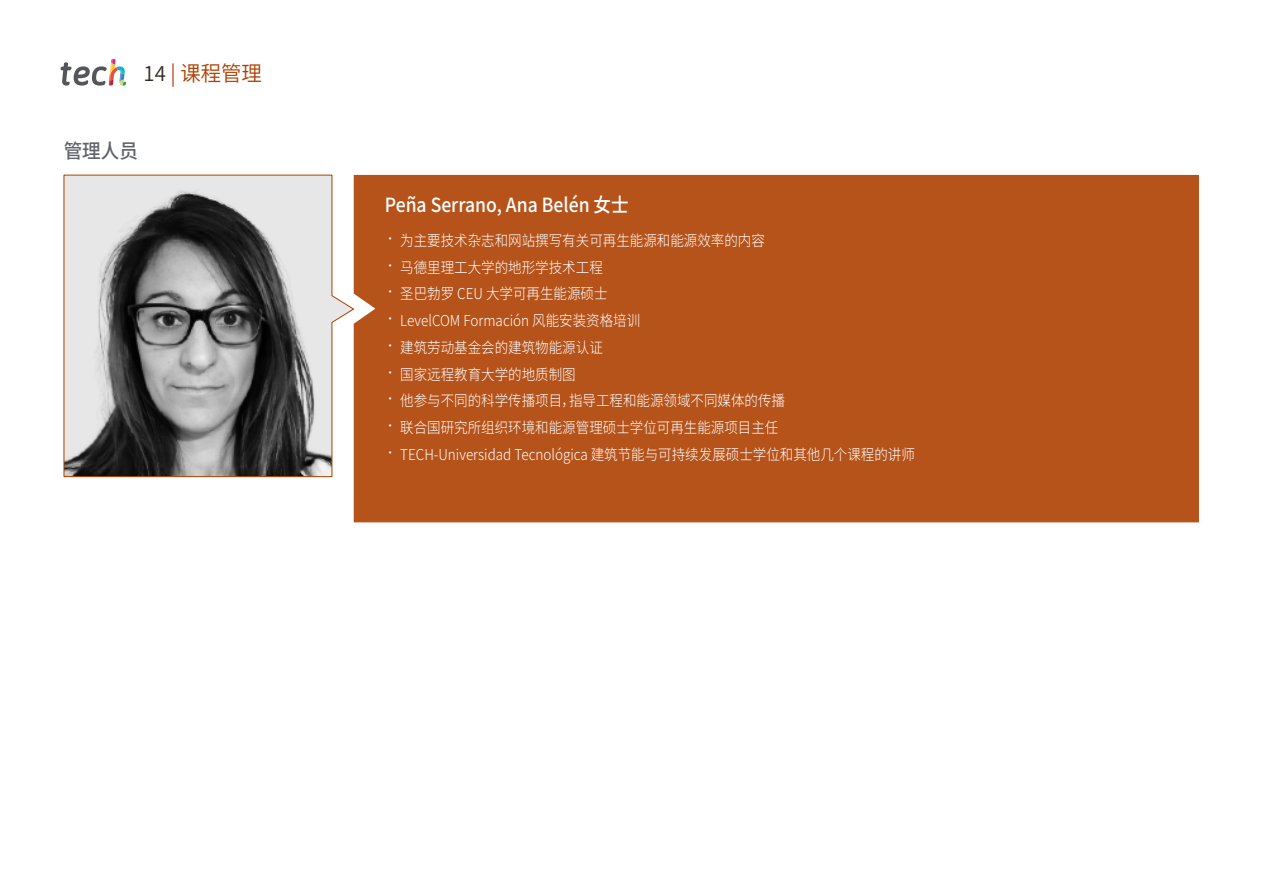
<style>
.page{position:relative;width:1263px;height:893px;background:#fff}
.page>*{position:absolute;margin:0;border:0;box-sizing:border-box;transform-origin:0 0}
.t1{font:21px "Source Han Sans CN";color:#ae4000}
.t2{font:500 19.5px "Source Han Sans CN";color:#fff;scale:.9 1}
.t3{font:500 19.5px "Source Han Sans CN";color:#61646a;scale:.95 1}
.t4{font:300 15px "Source Han Sans CN";color:#fff;scale:.9 1}
.s1{color:#312e20}
.s2{color:#b04117}
</style>
<div class="page">
<svg style="left:61px;top:59px;width:65px;height:27px"></svg>
<div style="left:354px;top:175px;width:845px;height:347px;background:#b6531a"></div>
<svg style="left:64px;top:175px;width:290px;height:302px"></svg>
<h1 class="t1" style="left:144px;top:61px;width:120px"><span class="s1">14</span> <span class="s2">|</span> 课程管理</h1>
<h2 class="t3" style="left:64px;top:139px;width:80px">管理人员</h2>
<h2 class="t2" style="left:385px;top:194px;width:272px">Peña Serrano, Ana Belén 女士</h2>
<p class="t4" style="left:385px;top:232px;width:424px"><sup>•</sup> 为主要技术杂志和网站撰写有关可再生能源和能源效率的内容</p>
<p class="t4" style="left:385px;top:259px;width:244px"><sup>•</sup> 马德里理工大学的地形学技术工程</p>
<p class="t4" style="left:385px;top:285px;width:249px"><sup>•</sup> 圣巴勃罗 CEU 大学可再生能源硕士</p>
<p class="t4" style="left:385px;top:312px;width:285px"><sup>•</sup> LevelCOM Formación 风能安装资格培训</p>
<p class="t4" style="left:385px;top:339px;width:244px"><sup>•</sup> 建筑劳动基金会的建筑物能源认证</p>
<p class="t4" style="left:385px;top:366px;width:214px"><sup>•</sup> 国家远程教育大学的地质制图</p>
<p class="t4" style="left:385px;top:392px;width:446px"><sup>•</sup> 他参与不同的科学传播项目，指导工程和能源领域不同媒体的传播</p>
<p class="t4" style="left:385px;top:419px;width:439px"><sup>•</sup> 联合国研究所组织环境和能源管理硕士学位可再生能源项目主任</p>
<p class="t4" style="left:385px;top:446px;width:590px"><sup>•</sup> TECH-Universidad Tecnológica 建筑节能与可持续发展硕士学位和其他几个课程的讲师</p>
</div>
